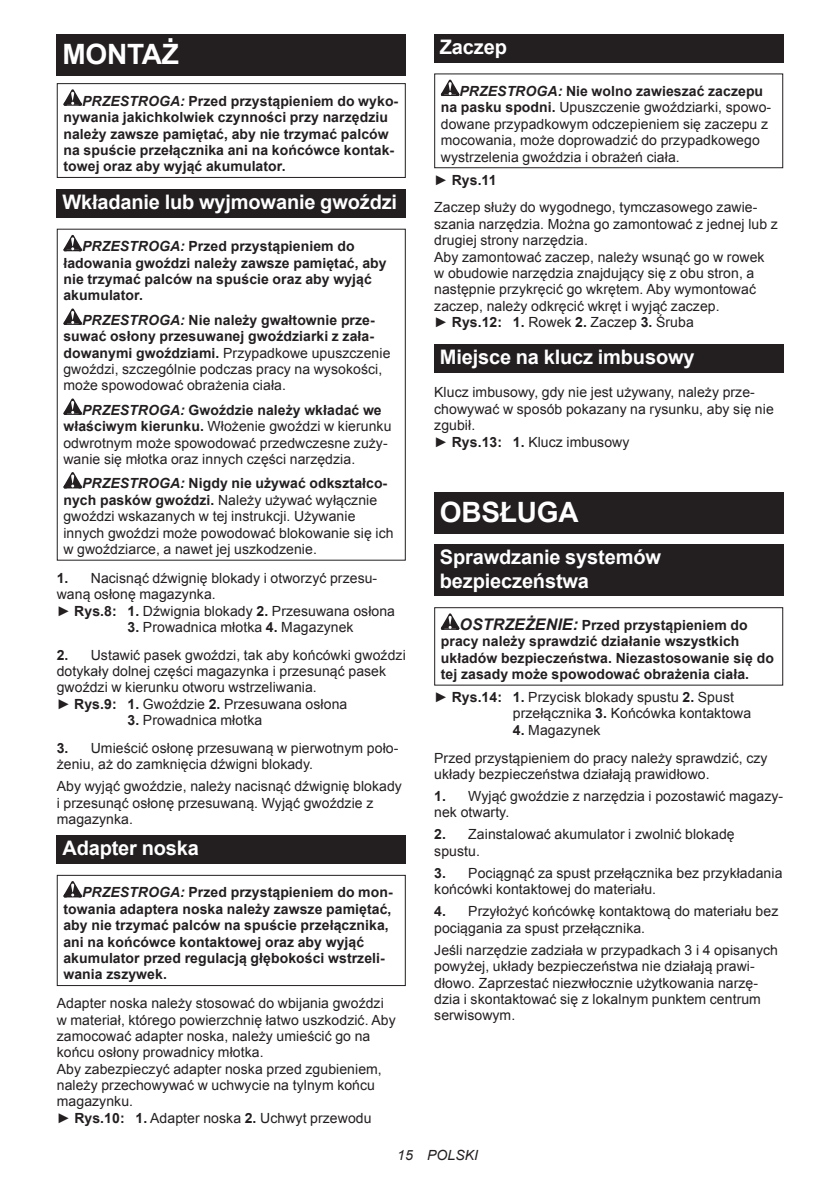
<style>
.page{position:relative;width:840px;height:1191px;background:#fff}
.page>*{position:absolute;margin:0;border:0;box-sizing:border-box;transform-origin:0 0}
.t1{font:700 28px "Arial";letter-spacing:-.01em;color:#fff}
.t2{font:700 20px/23.4px "Arial";letter-spacing:-.01em;color:#fff}
.t3{font:14px/16.4px "Arial";letter-spacing:.005em;color:#231f20}
.t4{font:700 14px/16.4px "Arial";letter-spacing:.005em;color:#231f20}
.t5{font:italic 14px "Arial";letter-spacing:.005em;color:#231f20}
.s1{font-style:italic}
.s2{font-weight:700;font-style:italic}
.s3{font-weight:700}
.s4{font-style:italic;font-size:16px}
</style>
<div class="page">
<div style="left:57px;top:34px;width:348px;height:41px;background:#231f20"></div>
<svg style="left:63px;top:89px;width:19px;height:17px"></svg>
<div style="left:57px;top:83px;width:348px;height:95px;border:1px solid #231f20"></div>
<div style="left:57px;top:189px;width:348px;height:29px;background:#231f20"></div>
<svg style="left:63px;top:235px;width:19px;height:16px"></svg>
<svg style="left:63px;top:308px;width:19px;height:17px"></svg>
<svg style="left:63px;top:398px;width:19px;height:17px"></svg>
<svg style="left:63px;top:472px;width:19px;height:16px"></svg>
<div style="left:57px;top:835px;width:348px;height:29px;background:#231f20"></div>
<svg style="left:63px;top:881px;width:19px;height:16px"></svg>
<div style="left:57px;top:875px;width:348px;height:111px;border:1px solid #231f20"></div>
<div style="left:434px;top:34px;width:348px;height:29px;background:#231f20"></div>
<svg style="left:440px;top:80px;width:19px;height:16px"></svg>
<div style="left:434px;top:73px;width:348px;height:95px;border:1px solid #231f20"></div>
<div style="left:434px;top:344px;width:348px;height:28px;background:#231f20"></div>
<div style="left:434px;top:492px;width:348px;height:41px;background:#231f20"></div>
<div style="left:434px;top:544px;width:348px;height:52px;background:#231f20"></div>
<svg style="left:440px;top:613px;width:19px;height:17px"></svg>
<div style="left:434px;top:607px;width:348px;height:78px;border:1px solid #231f20"></div>
<h1 class="t1" style="left:62px;top:35px;width:118px">MONTAŻ</h1>
<p class="t4" style="left:63px;top:93px;width:336px;text-indent:19px"><span class="s1">PRZESTROGA:</span> Przed przystąpieniem do wyko&shy;nywania jakichkolwiek czynności przy narzędziu należy zawsze pamiętać, aby nie trzymać palców na spuście przełącznika ani na końcówce kontak&shy;towej oraz aby wyjąć akumulator.</p>
<h2 class="t2" style="left:62px;top:191px;width:336px">Wkładanie lub wyjmowanie gwoździ</h2>
<p class="t4" style="left:63px;top:238px;width:324px;text-indent:19px"><span class="s1">PRZESTROGA:</span> Przed przystąpieniem do ładowania gwoździ należy zawsze pamiętać, aby nie trzymać palców na spuście oraz aby wyjąć akumulator.</p>
<p class="t3" style="left:63px;top:312px;width:328px;text-indent:19px"><span class="s2">PRZESTROGA:</span> <span class="s3">Nie należy gwałtownie prze&shy;suwać osłony przesuwanej gwoździarki z zała&shy;dowanymi gwoździami.</span> Przypadkowe upuszczenie gwoździ, szczególnie podczas pracy na wysokości, może spowodować obrażenia ciała.</p>
<p class="t3" style="left:63px;top:402px;width:329px;text-indent:19px"><span class="s2">PRZESTROGA:</span> <span class="s3">Gwoździe należy wkładać we właściwym kierunku.</span> Włożenie gwoździ w kierunku odwrotnym może spowodować przedwczesne zuży&shy;wanie się młotka oraz innych części narzędzia.</p>
<p class="t3" style="left:63px;top:475px;width:331px;text-indent:19px"><span class="s2">PRZESTROGA:</span> <span class="s3">Nigdy nie używać odkształco&shy;nych pasków gwoździ.</span> Należy używać wyłącznie gwoździ wskazanych w tej instrukcji. Używanie innych gwoździ może powodować blokowanie się ich w gwoździarce, a nawet jej uszkodzenie.</p>
<p class="t3" style="left:57px;top:570px;width:340px"><span class="s3">1.</span> Nacisnąć dźwignię blokady i otworzyć przesu&shy;waną osłonę magazynka.<br>► <span class="s3">Rys.8: 1.</span> Dźwignia blokady <span class="s3">2.</span> Przesuwana osłona</p>
<p class="t3" style="left:127px;top:619px;width:227px"><span class="s3">3.</span> Prowadnica młotka <span class="s3">4.</span> Magazynek</p>
<p class="t3" style="left:57px;top:646px;width:350px"><span class="s3">2.</span> Ustawić pasek gwoździ, tak aby końcówki gwoździ dotykały dolnej części magazynka i przesunąć pasek gwoździ w kierunku otworu wstrzeliwania.<br>► <span class="s3">Rys.9: 1.</span> Gwoździe <span class="s3">2.</span> Przesuwana osłona</p>
<p class="t3" style="left:127px;top:712px;width:136px"><span class="s3">3.</span> Prowadnica młotka</p>
<p class="t3" style="left:57px;top:740px;width:343px"><span class="s3">3.</span> Umieścić osłonę przesuwaną w pierwotnym poło&shy;żeniu, aż do zamknięcia dźwigni blokady.</p>
<p class="t3" style="left:57px;top:778px;width:346px">Aby wyjąć gwoździe, należy nacisnąć dźwignię blokady i przesunąć osłonę przesuwaną. Wyjąć gwoździe z magazynka.</p>
<h2 class="t2" style="left:62px;top:837px;width:138px">Adapter noska</h2>
<p class="t4" style="left:63px;top:884px;width:330px;text-indent:19px"><span class="s1">PRZESTROGA:</span> Przed przystąpieniem do mon&shy;towania adaptera noska należy zawsze pamiętać, aby nie trzymać palców na spuście przełącznika, ani na końcówce kontaktowej oraz aby wyjąć akumulator przed regulacją głębokości wstrzeli&shy;wania zszywek.</p>
<p class="t3" style="left:57px;top:995px;width:340px">Adapter noska należy stosować do wbijania gwoździ w materiał, którego powierzchnię łatwo uszkodzić. Aby zamocować adapter noska, należy umieścić go na końcu osłony prowadnicy młotka.<br>Aby zabezpieczyć adapter noska przed zgubieniem, należy przechowywać w uchwycie na tylnym końcu magazynku.<br>► <span class="s3">Rys.10: 1.</span> Adapter noska <span class="s3">2.</span> Uchwyt przewodu</p>
<h2 class="t2" style="left:439px;top:36px;width:68px">Zaczep</h2>
<p class="t3" style="left:440px;top:83px;width:332px;text-indent:19px"><span class="s2">PRZESTROGA:</span> <span class="s3">Nie wolno zawieszać zaczepu na pasku spodni.</span> Upuszczenie gwoździarki, spowo&shy;dowane przypadkowym odczepieniem się zaczepu z mocowania, może doprowadzić do przypadkowego wystrzelenia gwoździa i obrażeń ciała.</p>
<p class="t3" style="left:434px;top:166px;width:324px;line-height:27.8px">► <span class="s3">Rys.11<br></span>Zaczep służy do wygodnego, tymczasowego zawie-</p>
<p class="t3" style="left:434px;top:216px;width:345px">szania narzędzia. Można go zamontować z jednej lub z drugiej strony narzędzia.<br>Aby zamontować zaczep, należy wsunąć go w rowek w obudowie narzędzia znajdujący się z obu stron, a następnie przykręcić go wkrętem. Aby wymontować zaczep, należy odkręcić wkręt i wyjąć zaczep.<br>► <span class="s3">Rys.12: 1.</span> Rowek <span class="s3">2.</span> Zaczep <span class="s3">3.</span> Śruba</p>
<h2 class="t2" style="left:439px;top:346px;width:256px">Miejsce na klucz imbusowy</h2>
<p class="t3" style="left:434px;top:384px;width:341px">Klucz imbusowy, gdy nie jest używany, należy prze&shy;chowywać w sposób pokazany na rysunku, aby się nie zgubił.<br>► <span class="s3">Rys.13: 1.</span> Klucz imbusowy</p>
<h1 class="t1" style="left:439px;top:493px;width:140px">OBSŁUGA</h1>
<h2 class="t2" style="left:439px;top:546px;width:222px">Sprawdzanie systemów bezpieczeństwa</h2>
<p class="t4" style="left:440px;top:617px;width:334px;text-indent:19px"><span class="s4">OSTRZEŻENIE:</span> Przed przystąpieniem do pracy należy sprawdzić działanie wszystkich układów bezpieczeństwa. Niezastosowanie się do tej zasady może spowodować obrażenia ciała.</p>
<p class="t3" style="left:512px;top:689px;width:240px;text-indent:-79px">► <span class="s3">Rys.14: 1.</span> Przycisk blokady spustu <span class="s3">2.</span> Spust przełącznika <span class="s3">3.</span> Końcówka kontaktowa</p>
<p class="t3" style="left:434px;top:716px;width:335px;line-height:27.8px;text-indent:79px"><span class="s3">4.</span> Magazynek<br>Przed przystąpieniem do pracy należy sprawdzić, czy</p>
<p class="t3" style="left:434px;top:766px;width:277px">układy bezpieczeństwa działają prawidłowo.</p>
<p class="t3" style="left:434px;top:788px;width:350px"><span class="s3">1.</span> Wyjąć gwoździe z narzędzia i pozostawić magazy&shy;nek otwarty.</p>
<p class="t3" style="left:434px;top:826px;width:302px"><span class="s3">2.</span> Zainstalować akumulator i zwolnić blokadę spustu.</p>
<p class="t3" style="left:434px;top:865px;width:349px"><span class="s3">3.</span> Pociągnąć za spust przełącznika bez przykładania końcówki kontaktowej do materiału.</p>
<p class="t3" style="left:434px;top:903px;width:345px"><span class="s3">4.</span> Przyłożyć końcówkę kontaktową do materiału bez pociągania za spust przełącznika.</p>
<p class="t3" style="left:434px;top:941px;width:345px">Jeśli narzędzie zadziała w przypadkach 3 i 4 opisanych powyżej, układy bezpieczeństwa nie działają prawi&shy;dłowo. Zaprzestać niezwłocznie użytkowania narzę&shy;dzia i skontaktować się z lokalnym punktem centrum serwisowym.</p>
<p class="t5" style="left:397px;top:1146px;width:82px">15 POLSKI</p>
</div>
